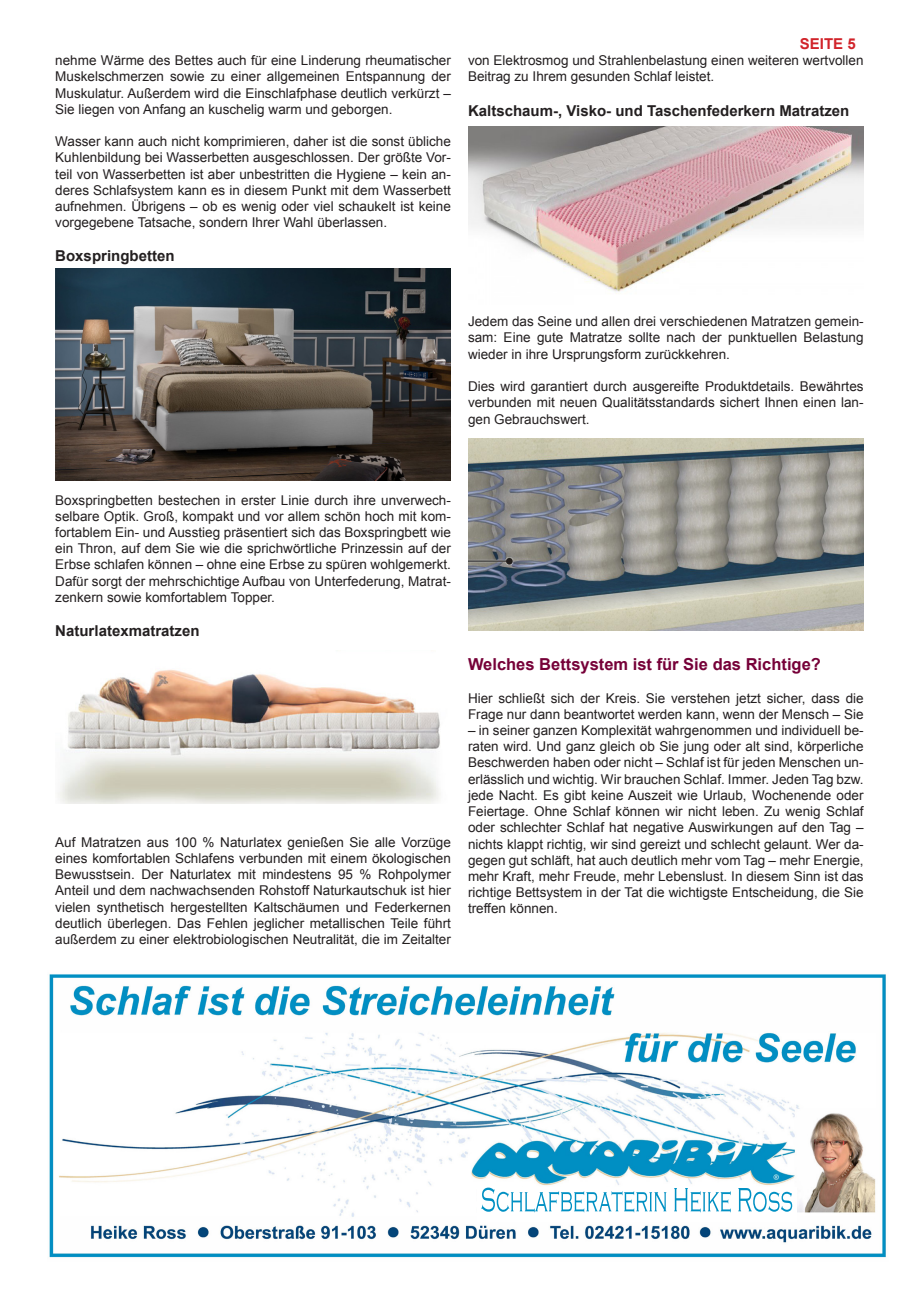
<style>
.page{position:relative;width:919px;height:1289px;background:#fff}
.page>*{position:absolute;margin:0;border:0;box-sizing:border-box;transform-origin:0 0}
.t1{font:700 16.5px "Arial";color:#760038}
.t2{font:700 15px "Arial";color:#231f20}
.t3{font:700 15px "Arial";color:#d1232a}
.t4{font:13.5px/16.2px "Arial";color:#231f20;text-align:justify}
</style>
<div class="page">
<img style="left:49px;top:974px;width:837px;height:284px">
<div style="left:477px;top:1187px;width:319px;height:34px;background:#fff"></div>
<svg style="left:481px;top:1187px;width:311px;height:25px"></svg>
<img style="left:55px;top:269px;width:396px;height:211px">
<img style="left:58px;top:669px;width:382px;height:134px">
<img style="left:468px;top:127px;width:395px;height:167px">
<img style="left:468px;top:439px;width:395px;height:191px">
<p class="t4" style="left:55px;top:52px;width:397px">nehme Wärme des Bettes auch für eine Linderung rheumatischer Muskelschmerzen sowie zu einer allgemeinen Entspannung der Muskulatur. Außerdem wird die Einschlafphase deutlich verkürzt – Sie liegen von Anfang an kuschelig warm und geborgen.</p>
<p class="t4" style="left:55px;top:133px;width:397px">Wasser kann auch nicht komprimieren, daher ist die sonst übliche Kuhlenbildung bei Wasserbetten ausgeschlossen. Der größte Vor&shy;teil von Wasserbetten ist aber unbestritten die Hygiene – kein an&shy;deres Schlafsystem kann es in diesem Punkt mit dem Wasserbett aufnehmen. Übrigens – ob es wenig oder viel schaukelt ist keine vorgegebene Tatsache, sondern Ihrer Wahl überlassen.</p>
<p class="t2" style="left:55px;top:245px;width:121px">Boxspringbetten</p>
<p class="t3" style="left:799px;top:33px;width:57px">SEITE 5</p>
<p class="t4" style="left:468px;top:52px;width:397px">von Elektrosmog und Strahlenbelastung einen weiteren wertvollen<br>Beitrag zu Ihrem gesunden Schlaf leistet.</p>
<p class="t2" style="left:468px;top:100px;width:383px">Kaltschaum-, Visko- und Taschenfederkern Matratzen</p>
<p class="t4" style="left:468px;top:313px;width:397px">Jedem das Seine und allen drei verschiedenen Matratzen gemein&shy;sam: Eine gute Matratze sollte nach der punktuellen Belastung wieder in ihre Ursprungsform zurückkehren.</p>
<p class="t4" style="left:468px;top:378px;width:397px">Dies wird garantiert durch ausgereifte Produktdetails. Bewährtes verbunden mit neuen Qualitätsstandards sichert Ihnen einen lan&shy;gen Gebrauchswert.</p>
<p class="t4" style="left:55px;top:491px;width:397px">Boxspringbetten bestechen in erster Linie durch ihre unverwech&shy;selbare Optik. Groß, kompakt und vor allem schön hoch mit kom&shy;fortablem Ein- und Ausstieg präsentiert sich das Boxspringbett wie ein Thron, auf dem Sie wie die sprichwörtliche Prinzessin auf der Erbse schlafen können – ohne eine Erbse zu spüren wohlgemerkt.<br>Dafür sorgt der mehrschichtige Aufbau von Unterfederung, Matrat&shy;zenkern sowie komfortablem Topper.</p>
<p class="t2" style="left:55px;top:620px;width:146px">Naturlatexmatratzen</p>
<p class="t4" style="left:55px;top:833px;width:397px">Auf Matratzen aus 100 % Naturlatex genießen Sie alle Vorzüge eines komfortablen Schlafens verbunden mit einem ökologischen Bewusstsein. Der Naturlatex mit mindestens 95 % Rohpolymer Anteil und dem nachwachsenden Rohstoff Naturkautschuk ist hier vielen synthetisch hergestellten Kaltschäumen und Federkernen deutlich überlegen. Das Fehlen jeglicher metallischen Teile führt außerdem zu einer elektrobiologischen Neutralität, die im Zeitalter</p>
<p class="t1" style="left:468px;top:652px;width:354px">Welches Bettsystem ist für Sie das Richtige?</p>
<p class="t4" style="left:468px;top:689px;width:397px">Hier schließt sich der Kreis. Sie verstehen jetzt sicher, dass die<br>Frage nur dann beantwortet werden kann, wenn der Mensch – Sie</p>
<p class="t4" style="left:468px;top:722px;width:397px">– in seiner ganzen Komplexität wahrgenommen und individuell be&shy;raten wird. Und ganz gleich ob Sie jung oder alt sind, körperliche Beschwerden haben oder nicht – Schlaf ist für jeden Menschen un&shy;erlässlich und wichtig. Wir brauchen Schlaf. Immer. Jeden Tag bzw. jede Nacht. Es gibt keine Auszeit wie Urlaub, Wochenende oder Feiertage. Ohne Schlaf können wir nicht leben. Zu wenig Schlaf oder schlechter Schlaf hat negative Auswirkungen auf den Tag – nichts klappt richtig, wir sind gereizt und schlecht gelaunt. Wer da&shy;gegen gut schläft, hat auch deutlich mehr vom Tag – mehr Energie, mehr Kraft, mehr Freude, mehr Lebenslust. In diesem Sinn ist das richtige Bettsystem in der Tat die wichtigste Entscheidung, die Sie treffen können.</p>
</div>
